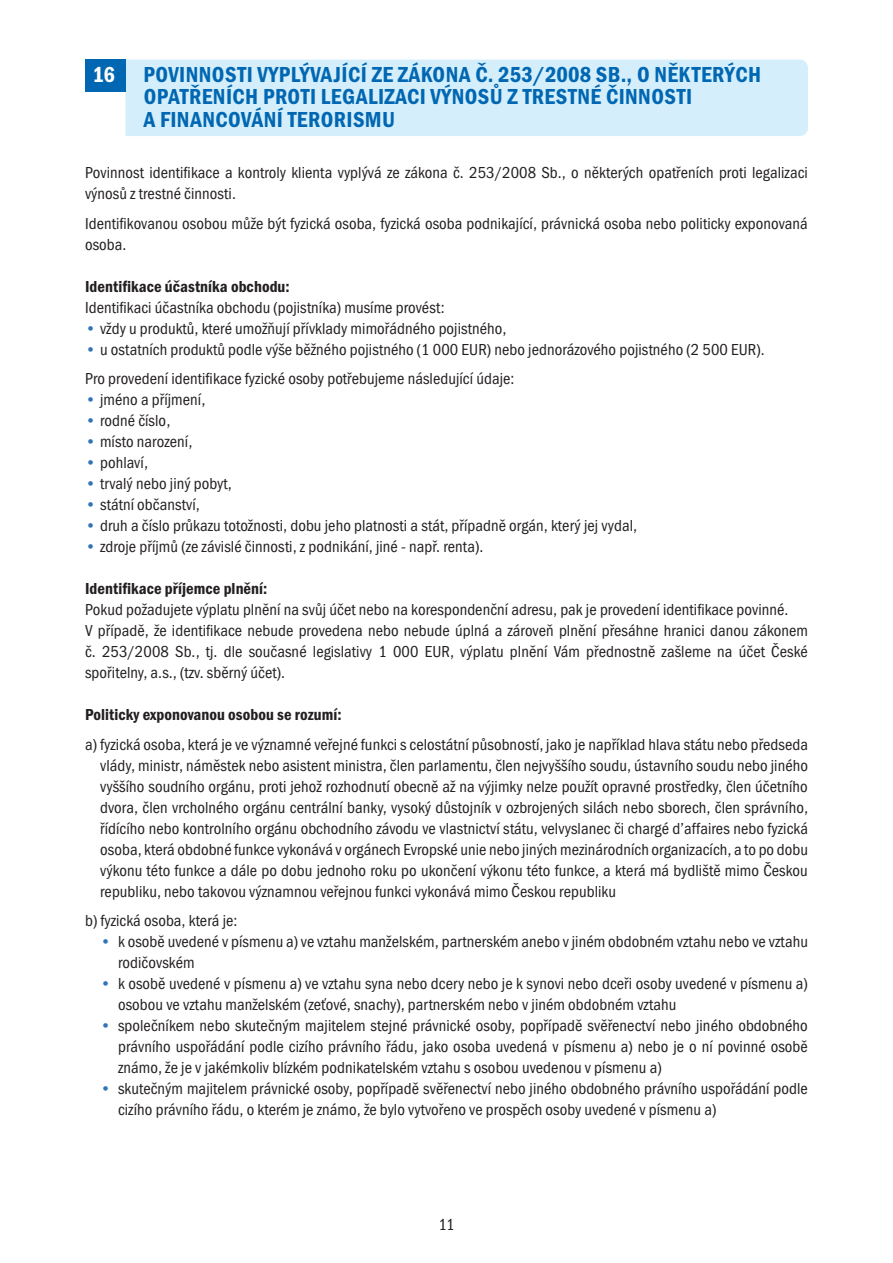
<style>
.page{position:relative;width:893px;height:1263px;background:#fff}
.page>*{position:absolute;margin:0;border:0;box-sizing:border-box;transform-origin:0 0}
.t1{font:22.5px/22.5px "Franklin Got Itc TOT Dem Con";letter-spacing:.02em;color:#0167b2}
.t2{font:22.5px "Franklin Got Itc TOT Dem Con";color:#fff}
.t3{font:16.5px/21px "Franklin Got Itc TOT Boo Con";letter-spacing:.005em;color:#231f20}
.t4{font:16.5px "Franklin Got Itc TOT Dem Con";letter-spacing:.005em;color:#231f20}
.s1{color:#3073ba}
</style>
<div class="page">
<div style="left:125px;top:60px;width:683px;height:76px;background:#d4effb"></div>
<div style="left:85px;top:60px;width:40px;height:32px;background:#0167b2"></div>
<h1 class="t2" style="left:93px;top:62px;width:24px">16</h1>
<h1 class="t1" style="left:144px;top:63px;width:619px">POVINNOSTI VYPLÝVAJÍCÍ ZE ZÁKONA Č. 253/2008 SB., O NĚKTERÝCH<br>OPATŘENÍCH PROTI LEGALIZACI VÝNOSŮ Z TRESTNÉ ČINNOSTI<br>A FINANCOVÁNÍ TERORISMU</h1>
<p class="t3" style="left:85px;top:162px;width:724px">Povinnost identifikace a kontroly klienta vyplývá ze zákona č. 253/2008 Sb., o některých opatřeních proti legalizaci výnosů z trestné činnosti.</p>
<p class="t3" style="left:85px;top:213px;width:724px">Identifikovanou osobou může být fyzická osoba, fyzická osoba podnikající, právnická osoba nebo politicky exponovaná osoba.</p>
<p class="t4" style="left:85px;top:277px;width:206px">IDENTIFIKACE ÚČASTNÍKA OBCHODU:</p>
<p class="t3" style="left:85px;top:297px;width:361px">Identifikaci účastníka obchodu (pojistníka) musíme provést:</p>
<p class="t3" style="left:85px;top:318px;width:423px"><span class="s1">•</span> vždy u produktů, které umožňují přívklady mimořádného pojistného,</p>
<p class="t3" style="left:85px;top:335px;width:681px;line-height:29.5px"><span class="s1">•</span> u ostatních produktů podle výše běžného pojistného (1 000 EUR) nebo jednorázového pojistného (2 500 EUR).<br>Pro provedení identifikace fyzické osoby potřebujeme následující údaje:</p>
<p class="t3" style="left:85px;top:389px;width:122px"><span class="s1">•</span> jméno a příjmení,</p>
<p class="t3" style="left:85px;top:410px;width:87px"><span class="s1">•</span> rodné číslo,</p>
<p class="t3" style="left:85px;top:431px;width:109px"><span class="s1">•</span> místo narození,</p>
<p class="t3" style="left:85px;top:452px;width:64px"><span class="s1">•</span> pohlaví,</p>
<p class="t3" style="left:85px;top:473px;width:148px"><span class="s1">•</span> trvalý nebo jiný pobyt,</p>
<p class="t3" style="left:85px;top:494px;width:116px"><span class="s1">•</span> státní občanství,</p>
<p class="t3" style="left:85px;top:515px;width:553px"><span class="s1">•</span> druh a číslo průkazu totožnosti, dobu jeho platnosti a stát, případně orgán, který jej vydal,</p>
<p class="t3" style="left:85px;top:536px;width:400px"><span class="s1">•</span> zdroje příjmů (ze závislé činnosti, z podnikání, jiné - např. renta).</p>
<p class="t4" style="left:85px;top:579px;width:184px">IDENTIFIKACE PŘÍJEMCE PLNĚNÍ:</p>
<p class="t3" style="left:85px;top:599px;width:724px">Pokud požadujete výplatu plnění na svůj účet nebo na korespondenční adresu, pak je provedení identifikace povinné.<br>V případě, že identifikace nebude provedena nebo nebude úplná a zároveň plnění přesáhne hranici danou zákonem č. 253/2008 Sb., tj. dle současné legislativy 1 000 EUR, výplatu plnění Vám přednostně zašleme na účet České spořitelny, a.s., (tzv. sběrný účet).</p>
<p class="t4" style="left:85px;top:705px;width:258px">POLITICKY EXPONOVANOU OSOBOU SE ROZUMÍ:</p>
<p class="t3" style="left:100px;top:734px;width:709px;text-align:justify;text-indent:-15px">a) fyzická osoba, která je ve významné veřejné funkci s celostátní působností, jako je například hlava státu nebo předseda vlády, ministr, náměstek nebo asistent ministra, člen parlamentu, člen nejvyššího soudu, ústavního soudu nebo jiného vyššího soudního orgánu, proti jehož rozhodnutí obecně až na výjimky nelze použít opravné prostředky, člen účetního dvora, člen vrcholného orgánu centrální banky, vysoký důstojník v ozbrojených silách nebo sborech, člen správního, řídícího nebo kontrolního orgánu obchodního závodu ve vlastnictví státu, velvyslanec či chargé d’affaires nebo fyzická osoba, která obdobné funkce vykonává v orgánech Evropské unie nebo jiných mezinárodních organizacích, a to po dobu výkonu této funkce a dále po dobu jednoho roku po ukončení výkonu této funkce, a která má bydliště mimo Českou republiku, nebo takovou významnou veřejnou funkci vykonává mimo Českou republiku</p>
<p class="t3" style="left:85px;top:910px;width:154px">b) fyzická osoba, která je:</p>
<p class="t3" style="left:118px;top:931px;width:691px;text-indent:-18px"><span class="s1">•</span> k osobě uvedené v písmenu a) ve vztahu manželském, partnerském anebo v jiném obdobném vztahu nebo ve vztahu rodičovském</p>
<p class="t3" style="left:118px;top:973px;width:691px;text-indent:-18px"><span class="s1">•</span> k osobě uvedené v písmenu a) ve vztahu syna nebo dcery nebo je k synovi nebo dceři osoby uvedené v písmenu a) osobou ve vztahu manželském (zeťové, snachy), partnerském nebo v jiném obdobném vztahu</p>
<p class="t3" style="left:118px;top:1015px;width:691px;text-align:justify;text-indent:-18px"><span class="s1">•</span> společníkem nebo skutečným majitelem stejné právnické osoby, popřípadě svěřenectví nebo jiného obdobného právního uspořádání podle cizího právního řádu, jako osoba uvedená v písmenu a) nebo je o ní povinné osobě známo, že je v jakémkoliv blízkém podnikatelském vztahu s osobou uvedenou v písmenu a)</p>
<p class="t3" style="left:118px;top:1078px;width:691px;text-indent:-18px"><span class="s1">•</span> skutečným majitelem právnické osoby, popřípadě svěřenectví nebo jiného obdobného právního uspořádání podle cizího právního řádu, o kterém je známo, že bylo vytvořeno ve prospěch osoby uvedené v písmenu a)</p>
<p class="t3" style="left:438px;top:1214px;width:17px">11</p>
</div>
